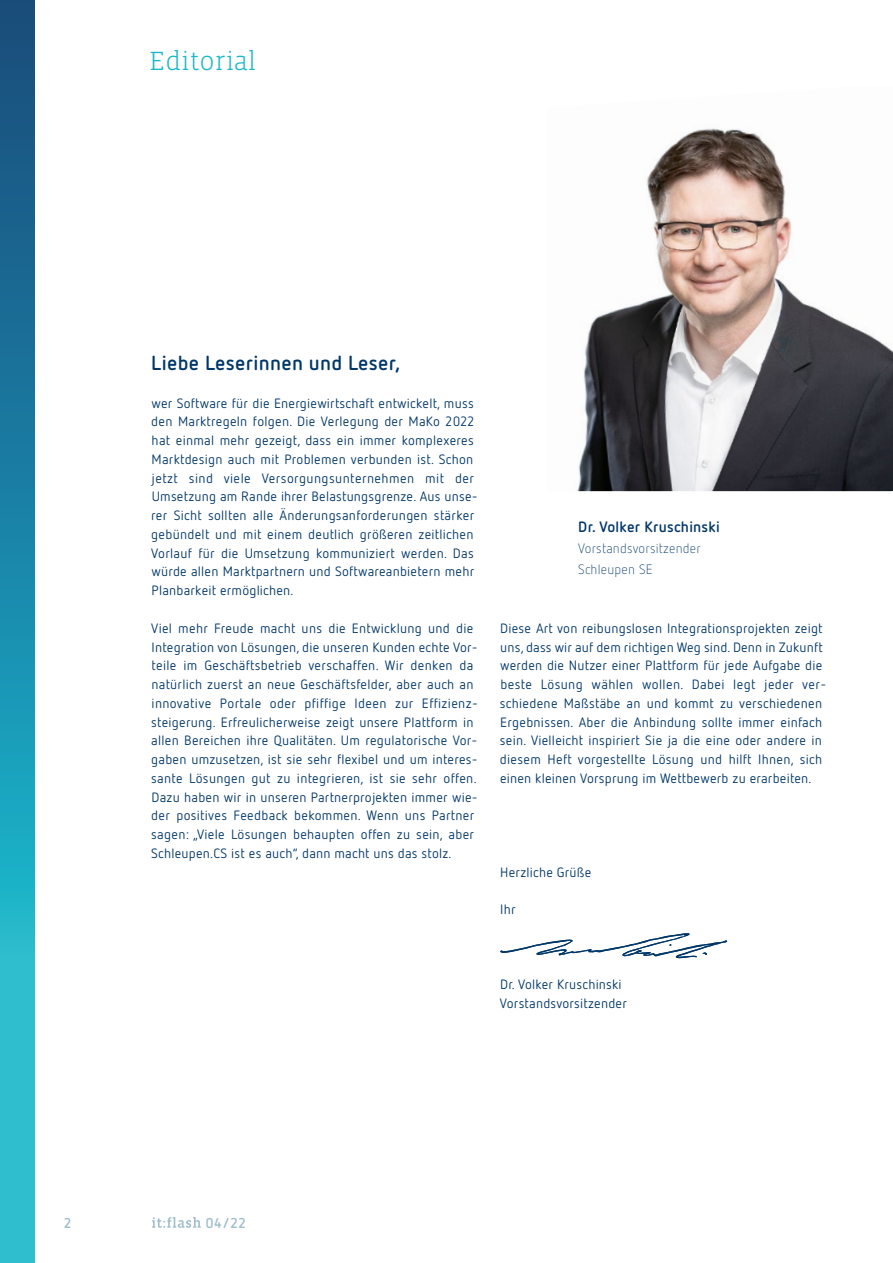
<style>
.page{position:relative;width:893px;height:1263px;background:#fff}
.page>*{position:absolute;margin:0;border:0;box-sizing:border-box;transform-origin:0 0}
.t1{font:300 27px "Vista Slab OTCE";color:#18b7c9}
.t2{font:700 20.25px "Netto OT";letter-spacing:.015em;color:#003769}
.t3{font:700 15px "Netto OT";letter-spacing:.015em;color:#003769}
.t4{font:700 14.25px "Netto OT";color:#9fbdcb}
.t5{font:13.5px/18.8px "Netto OT";letter-spacing:.02em;color:#003769}
.t6{font:300 13.5px/21px "Netto OT";letter-spacing:.015em;color:#003769}
</style>
<div class="page">
<svg style="left:0;top:0;width:34px;height:1263px;background:#1f8fad"></svg>
<svg style="left:152px;top:1217px;width:49px;height:11px"></svg>
<img style="left:577px;top:128px;width:316px;height:363px">
<svg style="left:500px;top:933px;width:227px;height:25px"></svg>
<h1 class="t1" style="left:149px;top:46px;width:108px">Editorial</h1>
<h2 class="t2" style="left:151px;top:350px;width:251px">Liebe Leserinnen und Leser,</h2>
<p class="t5" style="left:151px;top:393px;width:328px">wer Software für die Energiewirtschaft entwickelt, muss den Marktregeln folgen. Die Verlegung der MaKo 2022 hat einmal mehr gezeigt, dass ein immer komplexeres Marktdesign auch mit Problemen verbunden ist. Schon jetzt sind viele Versorgungsunternehmen mit der Umsetzung am Rande ihrer Belastungsgrenze. Aus unse&shy;rer Sicht sollten alle Änderungsanforderungen stärker gebündelt und mit einem deutlich größeren zeitlichen Vorlauf für die Umsetzung kommuniziert werden. Das würde allen Marktpartnern und Softwareanbietern mehr Planbarkeit ermöglichen.</p>
<p class="t5" style="left:151px;top:618px;width:328px">Viel mehr Freude macht uns die Entwicklung und die Integration von Lösungen, die unseren Kunden echte Vor&shy;teile im Geschäftsbetrieb verschaffen. Wir denken da natürlich zuerst an neue Geschäftsfelder, aber auch an innovative Portale oder pfiffige Ideen zur Effizienz&shy;steigerung. Erfreulicherweise zeigt unsere Plattform in allen Bereichen ihre Qualitäten. Um regulatorische Vor&shy;gaben umzusetzen, ist sie sehr flexibel und um interes&shy;sante Lösungen gut zu integrieren, ist sie sehr offen.<br>Dazu haben wir in unseren Partnerprojekten immer wie&shy;der positives Feedback bekommen. Wenn uns Partner sagen: „Viele Lösungen behaupten offen zu sein, aber Schleupen.CS ist es auch“, dann macht uns das stolz.</p>
<p class="t5" style="left:500px;top:618px;width:328px">Diese Art von reibungslosen Integrationsprojekten zeigt uns, dass wir auf dem richtigen Weg sind. Denn in Zukunft werden die Nutzer einer Plattform für jede Aufgabe die beste Lösung wählen wollen. Dabei legt jeder ver&shy;schiedene Maßstäbe an und kommt zu verschiedenen Ergebnissen. Aber die Anbindung sollte immer einfach sein. Vielleicht inspiriert Sie ja die eine oder andere in diesem Heft vorgestellte Lösung und hilft Ihnen, sich einen kleinen Vorsprung im Wettbewerb zu erarbeiten.</p>
<p class="t5" style="left:500px;top:862px;width:93px">Herzliche Grüße</p>
<p class="t5" style="left:500px;top:900px;width:17px">Ihr</p>
<p class="t3" style="left:578px;top:517px;width:143px">Dr. Volker Kruschinski</p>
<p class="t6" style="left:578px;top:537px;width:124px">Vorstandsvorsitzender<br>Schleupen SE</p>
<p class="t5" style="left:500px;top:975px;width:129px">Dr. Volker Kruschinski<br>Vorstandsvorsitzender</p>
<p class="t4" style="left:64px;top:1214px;width:9px">2</p>
<p class="t4" style="left:205px;top:1214px;width:42px">04/22</p>
</div>
